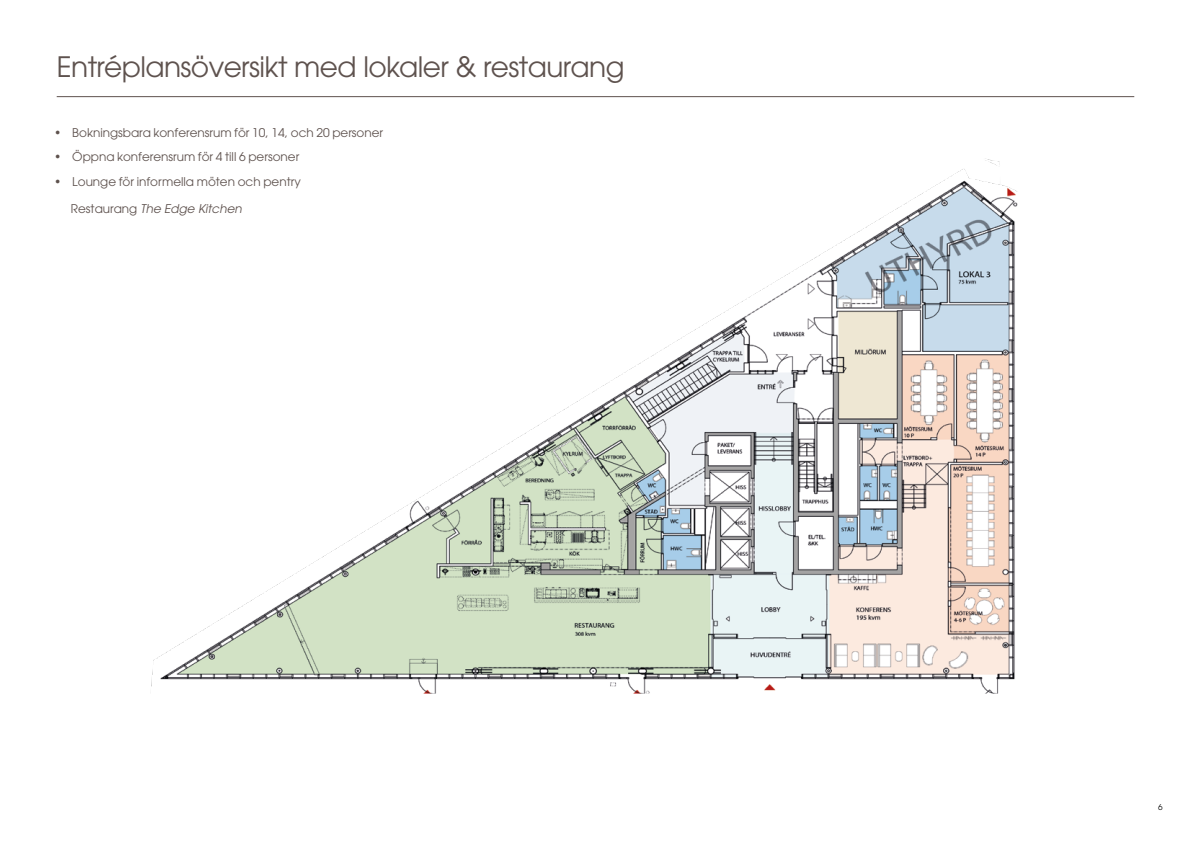
<style>
.page{position:relative;width:1191px;height:842px;background:#fff}
.page>*{position:absolute;margin:0;border:0;box-sizing:border-box;transform-origin:0 0}
.t1{font:28px "ITC Avant Garde Pro";letter-spacing:-.02em;color:#5e524e}
.t2{font:12px "ITC Avant Garde Pro";color:#5e524e}
.t3{font:italic 12px "ITC Avant Garde Pro";color:#5e524e}
.t4{font:8px "ITC Avant Garde Pro";color:#000}
.s1{font-style:normal}
</style>
<div class="page">
<hr style="left:57px;top:96px;width:1077px;height:1px;background:#5e524e">
<img style="left:151px;top:158px;width:867px;height:535px">
<h1 class="t1" style="left:57px;top:50px;width:569px">Entréplansöversikt med lokaler &amp; restaurang</h1>
<p class="t2" style="left:54px;top:125px;width:330px">• Bokningsbara konferensrum för 10, 14, och 20 personer</p>
<p class="t2" style="left:54px;top:149px;width:246px">• Öppna konferensrum för 4 till 6 personer</p>
<p class="t2" style="left:54px;top:174px;width:248px">• Lounge för informella möten och pentry</p>
<p class="t3" style="left:71px;top:201px;width:175px"><span class="s1">R e s t a u r a n g</span> The Edge Kitchen</p>
<p class="t4" style="left:1158px;top:802px;width:6px">6</p>
</div>
